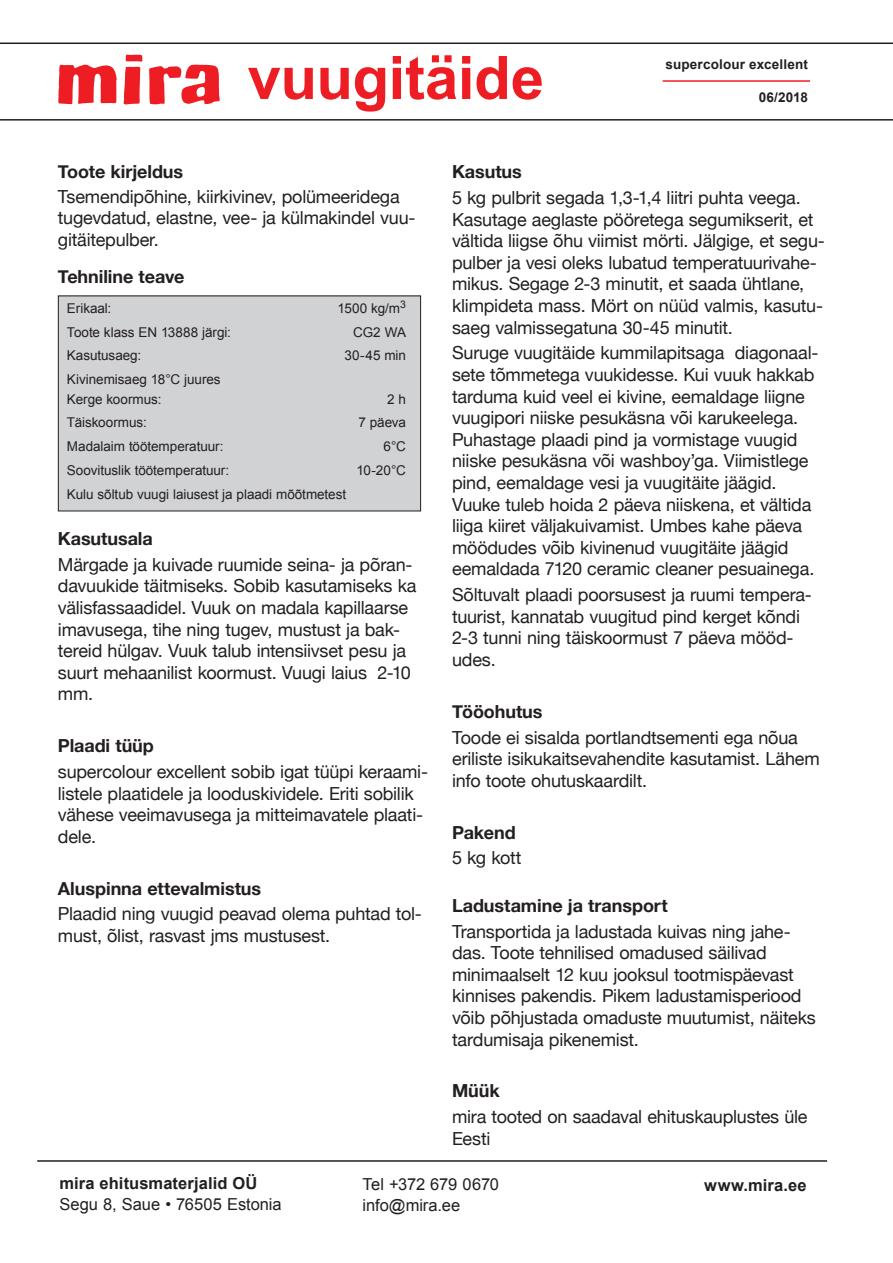
<style>
.page{position:relative;width:893px;height:1263px;background:#fff}
.page>*{position:absolute;margin:0;border:0;box-sizing:border-box;transform-origin:0 0}
.t1{font:700 60px "Arial";letter-spacing:-.01em;color:#ee1d23}
.t2{font:18px/21.6px "Helvetica Neue";letter-spacing:-.01em;color:#231f20}
.t3{font:700 18px "Helvetica Neue";letter-spacing:-.005em;color:#231f20}
.t4{font:16.5px/20.7px "Arial";letter-spacing:-.005em;color:#231f20}
.t5{font:700 16.5px "Arial";letter-spacing:.005em;color:#231f20}
.t6{font:13.5px/19.5px "Arial";letter-spacing:-.005em;color:#231f20}
.t7{font:700 13.5px "Arial";letter-spacing:.01em;color:#231f20}
</style>
<div class="page">
<div style="left:58px;top:296px;width:363px;height:215px;background:#d1d2d4"></div>
<div style="left:58px;top:296px;width:363px;height:215px;border:1px solid #231f20"></div>
<hr style="left:0;top:119px;width:893px;height:2px;background:#231f20">
<svg style="left:58px;top:64px;width:59px;height:40px"></svg>
<svg style="left:124px;top:55px;width:19px;height:49px"></svg>
<svg style="left:149px;top:64px;width:71px;height:41px"></svg>
<hr style="left:0;top:43px;width:893px;height:1px;background:#231f20">
<hr style="left:37px;top:1160px;width:790px;height:2px;background:#231f20">
<hr style="left:663px;top:80px;width:147px;height:2px;background:#ee1d23">
<h1 class="t1" style="left:248px;top:38px;width:298px">vuugitäide</h1>
<p class="t7" style="left:665px;top:55px;width:144px">supercolour excellent</p>
<p class="t7" style="left:759px;top:88px;width:51px">06/2018</p>
<p class="t3" style="left:58px;top:158px;width:127px">Toote kirjeldus</p>
<p class="t2" style="left:58px;top:187px;width:359px">Tsemendipõhine, kiirkivinev, polümeeridega tugevdatud, elastne, vee- ja külmakindel vuu&shy;gitäitepulber.</p>
<p class="t3" style="left:58px;top:262px;width:128px">Tehniline teave</p>
<p class="t6" style="left:67px;top:298px;width:46px">Erikaal:</p>
<p class="t6" style="left:338px;top:298px;width:70px">1500 kg/m<sup>3</sup></p>
<p class="t6" style="left:67px;top:322px;width:165px">Toote klass EN 13888 järgi:</p>
<p class="t6" style="left:353px;top:322px;width:54px">CG2 WA</p>
<p class="t6" style="left:67px;top:346px;width:76px">Kasutusaeg:</p>
<p class="t6" style="left:345px;top:346px;width:63px">30-45 min</p>
<p class="t6" style="left:67px;top:370px;width:155px">Kivinemisaeg 18°C juures<br>Kerge koormus:</p>
<p class="t6" style="left:387px;top:389px;width:20px">2 h</p>
<p class="t6" style="left:67px;top:413px;width:81px">Täiskoormus:</p>
<p class="t6" style="left:358px;top:413px;width:49px">7 päeva</p>
<p class="t6" style="left:67px;top:437px;width:158px">Madalaim töötemperatuur:</p>
<p class="t6" style="left:383px;top:437px;width:24px">6°C</p>
<p class="t6" style="left:67px;top:460px;width:164px">Soovituslik töötemperatuur:</p>
<p class="t6" style="left:357px;top:460px;width:51px">10-20°C</p>
<p class="t6" style="left:67px;top:484px;width:281px">Kulu sõltub vuugi laiusest ja plaadi mõõtmetest</p>
<p class="t3" style="left:58px;top:524px;width:96px">Kasutusala</p>
<p class="t2" style="left:58px;top:555px;width:360px">Märgade ja kuivade ruumide seina- ja põran&shy;davuukide täitmiseks. Sobib kasutamiseks ka välisfassaadidel. Vuuk on madala kapillaarse imavusega, tihe ning tugev, mustust ja bak&shy;tereid hülgav. Vuuk talub intensiivset pesu ja suurt mehaanilist koormust. Vuugi laius 2-10 mm.</p>
<p class="t3" style="left:58px;top:732px;width:98px">Plaadi tüüp</p>
<p class="t2" style="left:58px;top:762px;width:372px">supercolour excellent sobib igat tüüpi keraami&shy;listele plaatidele ja looduskividele. Eriti sobilik vähese veeimavusega ja mitteimavatele plaati&shy;dele.</p>
<p class="t3" style="left:58px;top:874px;width:205px">Aluspinna ettevalmistus</p>
<p class="t2" style="left:58px;top:904px;width:365px">Plaadid ning vuugid peavad olema puhtad tol&shy;must, õlist, rasvast jms mustusest.</p>
<p class="t3" style="left:452px;top:157px;width:71px">Kasutus</p>
<p class="t2" style="left:452px;top:188px;width:374px">5 kg pulbrit segada 1,3-1,4 liitri puhta veega.<br>Kasutage aeglaste pööretega segumikserit, et vältida liigse õhu viimist mörti. Jälgige, et segu&shy;pulber ja vesi oleks lubatud temperatuurivahe&shy;mikus. Segage 2-3 minutit, et saada ühtlane, klimpideta mass. Mört on nüüd valmis, kasutu&shy;saeg valmissegatuna 30-45 minutit.</p>
<p class="t2" style="left:452px;top:343px;width:368px">Suruge vuugitäide kummilapitsaga diagonaal&shy;sete tõmmetega vuukidesse. Kui vuuk hakkab tarduma kuid veel ei kivine, eemaldage liigne vuugipori niiske pesukäsna või karukeelega.<br>Puhastage plaadi pind ja vormistage vuugid niiske pesukäsna või washboy’ga. Viimistlege pind, eemaldage vesi ja vuugitäite jäägid.<br>Vuuke tuleb hoida 2 päeva niiskena, et vältida liiga kiiret väljakuivamist. Umbes kahe päeva möödudes võib kivinenud vuugitäite jäägid eemaldada 7120 ceramic cleaner pesuainega.</p>
<p class="t2" style="left:452px;top:585px;width:361px">Sõltuvalt plaadi poorsusest ja ruumi tempera&shy;tuurist, kannatab vuugitud pind kerget kõndi 2-3 tunni ning täiskoormust 7 päeva mööd&shy;udes.</p>
<p class="t3" style="left:452px;top:697px;width:92px">Tööohutus</p>
<p class="t2" style="left:452px;top:727px;width:369px">Toode ei sisalda portlandtsementi ega nõua eriliste isikukaitsevahendite kasutamist. Lähem info toote ohutuskaardilt.</p>
<p class="t3" style="left:452px;top:818px;width:65px">Pakend</p>
<p class="t2" style="left:452px;top:848px;width:71px">5 kg kott</p>
<p class="t3" style="left:452px;top:891px;width:217px">Ladustamine ja transport</p>
<p class="t2" style="left:452px;top:921px;width:365px">Transportida ja ladustada kuivas ning jahe&shy;das. Toote tehnilised omadused säilivad minimaalselt 12 kuu jooksul tootmispäevast kinnises pakendis. Pikem ladustamisperiood võib põhjustada omaduste muutumist, näiteks tardumisaja pikenemist.</p>
<p class="t3" style="left:452px;top:1077px;width:49px">Müük</p>
<p class="t2" style="left:452px;top:1107px;width:357px">mira tooted on saadaval ehituskauplustes üle<br>Eesti</p>
<p class="t5" style="left:60px;top:1172px;width:199px">mira ehitusmaterjalid OÜ</p>
<p class="t4" style="left:60px;top:1194px;width:224px">Segu 8, Saue • 76505 Estonia</p>
<p class="t4" style="left:362px;top:1174px;width:138px">Tel +372 679 0670 info@mira.ee</p>
<p class="t5" style="left:704px;top:1174px;width:104px">www.mira.ee</p>
</div>
